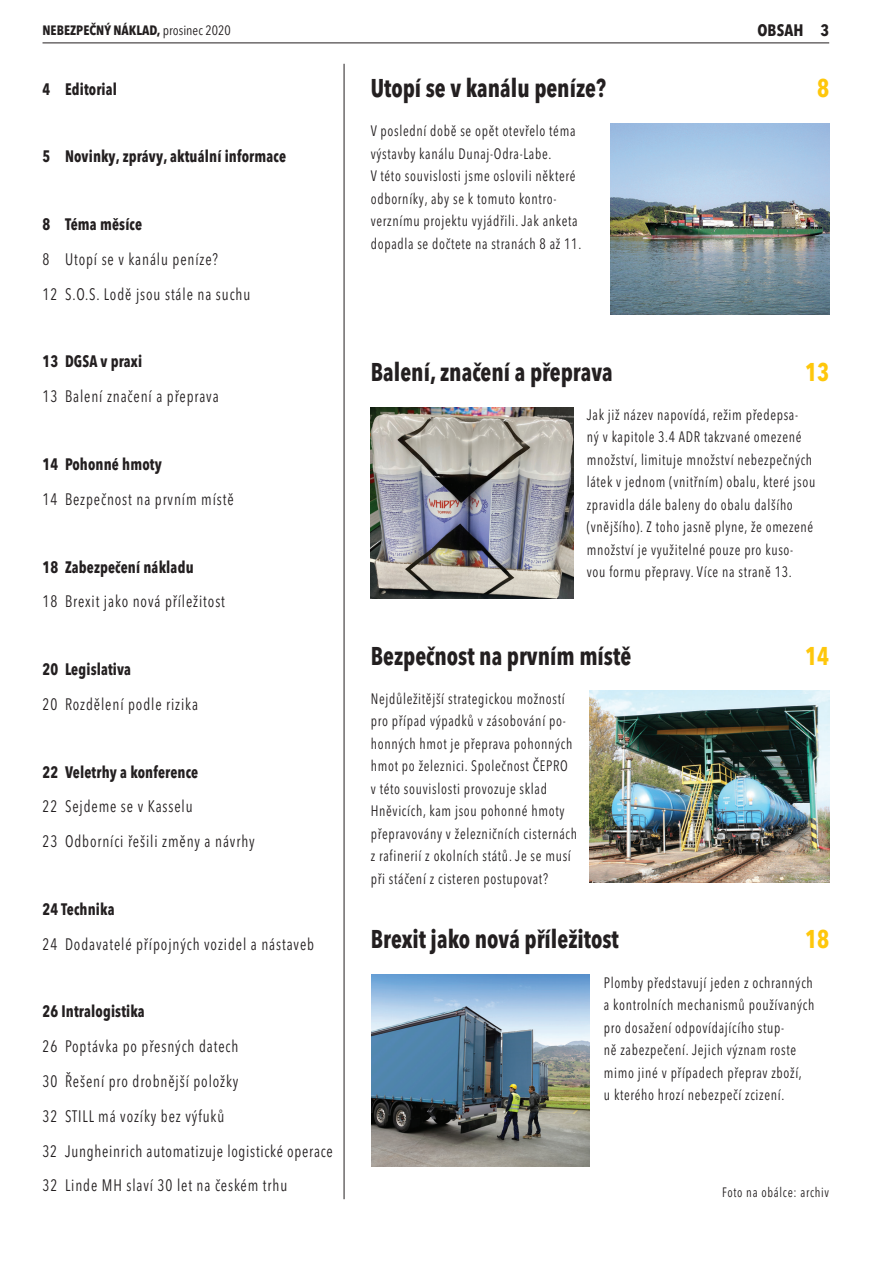
<style>
.page{position:relative;width:893px;height:1263px;background:#fff}
.page>*{position:absolute;margin:0;border:0;box-sizing:border-box;transform-origin:0 0}
.t1{font:700 condensed 25.5px "Avenir Next LT Pro";color:#231f20;scale:.9 1}
.t2{font:700 condensed 25.5px "Avenir Next LT Pro";color:#fec70c;scale:.9 1}
.t3{font:condensed 16.5px/34.8px "Avenir Next LT Pro";letter-spacing:.06em;color:#231f20;scale:.9 1}
.t4{font:700 condensed 16.5px "Avenir Next LT Pro";letter-spacing:.01em;color:#231f20;scale:.9 1}
.t5{font:700 condensed 16.5px "Avenir Next LT Pro";letter-spacing:.01em;color:#231f20}
.t6{font:condensed 15px/22.5px "Avenir Next LT Pro";letter-spacing:.05em;color:#231f20;scale:.9 1}
.t7{font:700 condensed 13.5px "Avenir Next LT Pro";color:#231f20}
.t8{font:condensed 13.5px "Avenir Next LT Pro";letter-spacing:.06em;color:#231f20;scale:.9 1}
.s1{font-weight:400}
</style>
<div class="page">
<hr style="left:43px;top:43px;width:786px;height:1px;background:#231f20">
<hr style="left:344px;top:64px;width:1px;height:1135px;background:#231f20">
<img style="left:610px;top:123px;width:219px;height:192px">
<img style="left:590px;top:691px;width:239px;height:191px">
<img style="left:371px;top:407px;width:202px;height:191px">
<img style="left:371px;top:975px;width:218px;height:191px">
<p class="t7" style="left:43px;top:22px;width:190px">NEBEZPEČNÝ NÁKLAD, <span class="s1">prosinec 2020</span></p>
<p class="t5" style="left:757px;top:20px;width:73px">OBSAH 3</p>
<p class="t4" style="left:43px;top:79px;width:84px">4 Editorial</p>
<p class="t4" style="left:43px;top:146px;width:272px">5 Novinky, zprávy, aktuální informace</p>
<p class="t4" style="left:43px;top:214px;width:112px">8 Téma měsíce</p>
<p class="t3" style="left:43px;top:242px;width:232px">8 Utopí se v kanálu peníze?<br>12 S.O.S. Lodě jsou stále na suchu</p>
<p class="t4" style="left:43px;top:351px;width:112px">13 DGSA v praxi</p>
<p class="t3" style="left:43px;top:379px;width:197px">13 Balení značení a přeprava</p>
<p class="t4" style="left:43px;top:454px;width:134px">14 Pohonné hmoty</p>
<p class="t3" style="left:43px;top:481px;width:214px">14 Bezpečnost na prvním místě</p>
<p class="t4" style="left:43px;top:557px;width:169px">18 Zabezpečení nákladu</p>
<p class="t3" style="left:43px;top:584px;width:204px">18 Brexit jako nová příležitost</p>
<p class="t4" style="left:43px;top:659px;width:100px">20 Legislativa</p>
<p class="t3" style="left:43px;top:686px;width:174px">20 Rozdělení podle rizika</p>
<p class="t4" style="left:43px;top:762px;width:175px">22 Veletrhy a konference</p>
<p class="t3" style="left:43px;top:789px;width:237px">22 Sejdeme se v Kasselu<br>23 Odborníci řešili změny a návrhy</p>
<p class="t4" style="left:43px;top:899px;width:82px">24 Technika</p>
<p class="t3" style="left:43px;top:926px;width:303px">24 Dodavatelé přípojných vozidel a nástaveb</p>
<p class="t4" style="left:43px;top:1001px;width:115px">26 Intralogistika</p>
<p class="t3" style="left:43px;top:1029px;width:324px">26 Poptávka po přesných datech<br>30 Řešení pro drobnější položky<br>32 STILL má vozíky bez výfuků<br>32 Jungheinrich automatizuje logistické operace 32 Linde MH slaví 30 let na českém trhu</p>
<h1 class="t1" style="left:371px;top:72px;width:263px">Utopí se v kanálu peníze?</h1>
<p class="t6" style="left:371px;top:119px;width:235px">V poslední době se opět otevřelo téma výstavby kanálu Dunaj-Odra-Labe.<br>V této souvislosti jsme oslovili některé odborníky, aby se k tomuto kontro&shy;verznímu projektu vyjádřili. Jak anketa dopadla se dočtete na stranách 8 až 11.</p>
<h1 class="t2" style="left:817px;top:72px;width:15px">8</h1>
<h1 class="t1" style="left:371px;top:356px;width:270px">Balení, značení a přeprava</h1>
<p class="t6" style="left:587px;top:403px;width:255px">Jak již název napovídá, režim předepsa-<br>ný v kapitole 3.4 ADR takzvané omezené množství, limituje množství nebezpečných látek v jednom (vnitřním) obalu, které jsou zpravidla dále baleny do obalu dalšího (vnějšího). Z toho jasně plyne, že omezené množství je využitelné pouze pro kuso&shy;vou formu přepravy. Více na straně 13.</p>
<h1 class="t2" style="left:805px;top:356px;width:28px">13</h1>
<h1 class="t1" style="left:371px;top:640px;width:291px">Bezpečnost na prvním místě</h1>
<p class="t6" style="left:371px;top:687px;width:231px">Nejdůležitější strategickou možností pro případ výpadků v zásobování po&shy;honných hmot je přeprava pohonných hmot po železnici. Společnost ČEPRO<br>v této souvislosti provozuje sklad Hněvicích, kam jsou pohonné hmoty přepravovány v železničních cisternách z rafinerií z okolních států. Je se musí při stáčení z cisteren postupovat?</p>
<h1 class="t2" style="left:805px;top:640px;width:28px">14</h1>
<h1 class="t1" style="left:371px;top:924px;width:277px">Brexit jako nová příležitost</h1>
<p class="t6" style="left:604px;top:971px;width:235px">Plomby představují jeden z ochranných a kontrolních mechanismů používaných pro dosažení odpovídajícího stup-<br>ně zabezpečení. Jejich význam roste mimo jiné v případech přeprav zboží,<br>u kterého hrozí nebezpečí zcizení.</p>
<h1 class="t2" style="left:805px;top:924px;width:28px">18</h1>
<p class="t8" style="left:722px;top:1184px;width:120px">Foto na obálce: archiv</p>
</div>
